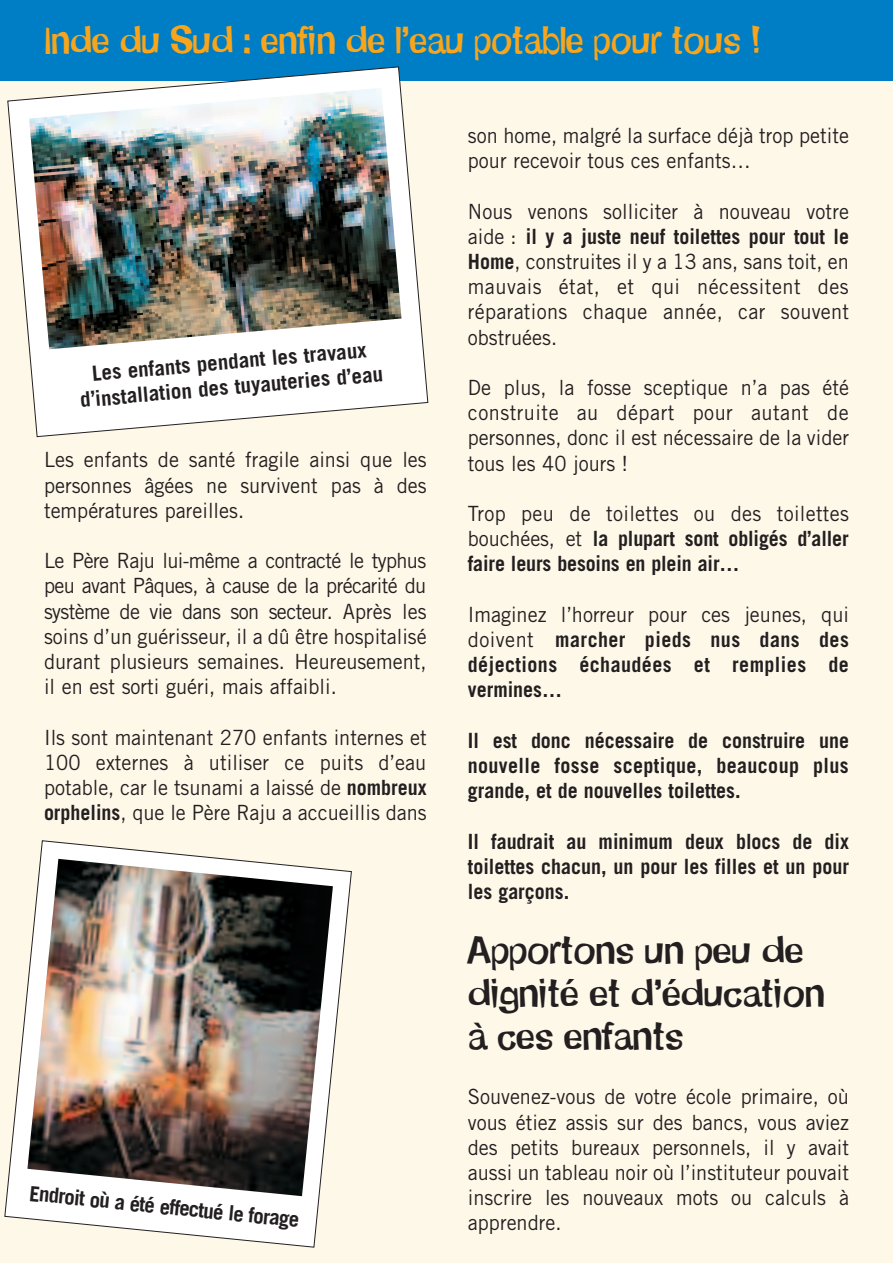
<style>
.page{position:relative;width:893px;height:1263px;background:#fff}
.page>*{position:absolute;margin:0;border:0;box-sizing:border-box;transform-origin:0 0}
.t1{font:36px/43.2px "Schmelvetica";color:#231f20}
.t2{font:36px "Schmelvetica";color:#f9a51b;scale:.95 1}
.t3{font:21px/25.2px "Trade Gothic";color:#231f20;text-align:justify;scale:.95 1}
.t4{font:700 21px/25.2px "Trade Gothic";color:#231f20;text-align:justify;scale:.95 1}
.t5{font:700 21px/25.2px "Trade Gothic";color:#231f20;text-align:center}
.s1{font-weight:700}
.s2{font-weight:400}
</style>
<div class="page">
<div style="left:0;top:44px;width:893px;height:1219px;background:#fef8e9"></div>
<div style="left:0;top:0;width:893px;height:81px;background:#007ec5"></div>
<svg style="left:7px;top:66px;width:421px;height:371px"></svg>
<img style="left:29px;top:88px;width:372px;height:261px">
<hr style="left:892px;top:833px;width:1px;height:430px;background:#ffe1a1">
<svg style="left:4px;top:840px;width:348px;height:408px"></svg>
<img style="left:27px;top:859px;width:306px;height:337px">
<h1 class="t2" style="left:44px;top:19px;width:756px">Inde du Sud : enfin de l’eau potable pour tous !</h1>
<p class="t5" style="left:77px;top:364px;width:305px;rotate:-5deg">Les enfants pendant les travaux d’installation des tuyauteries d’eau</p>
<p class="t3" style="left:44px;top:449px;width:404px">Les enfants de santé fragile ainsi que les personnes âgées ne survivent pas à des températures pareilles.</p>
<p class="t3" style="left:44px;top:550px;width:404px">Le Père Raju lui-même a contracté le typhus peu avant Pâques, à cause de la précarité du système de vie dans son secteur. Après les soins d’un guérisseur, il a dû être hospitalisé durant plusieurs semaines. Heureusement, il en est sorti guéri, mais affaibli.</p>
<p class="t3" style="left:44px;top:726px;width:404px">Ils sont maintenant 270 enfants internes et 100 externes à utiliser ce puits d’eau potable, car le tsunami a laissé de <span class="s1">nombreux orphelins</span>, que le Père Raju a accueillis dans</p>
<p class="t5" style="left:31px;top:1182px;width:272px;rotate:6deg">Endroit où a été effectué le forage</p>
<p class="t3" style="left:468px;top:125px;width:403px">son home, malgré la surface déjà trop petite pour recevoir tous ces enfants…</p>
<p class="t3" style="left:468px;top:200px;width:403px">Nous venons solliciter à nouveau votre aide : <span class="s1">il y a juste neuf toilettes pour tout le Home</span>, construites il y a 13 ans, sans toit, en mauvais état, et qui nécessitent des réparations chaque année, car souvent obstruées.</p>
<p class="t3" style="left:468px;top:377px;width:403px">De plus, la fosse sceptique n’a pas été construite au départ pour autant de personnes, donc il est nécessaire de la vider tous les 40 jours !</p>
<p class="t4" style="left:468px;top:503px;width:403px"><span class="s2">Trop peu de toilettes ou des toilettes bouchées, et</span> la plupart sont obligés d’aller faire leurs besoins en plein air…</p>
<p class="t4" style="left:468px;top:604px;width:403px"><span class="s2">Imaginez l’horreur pour ces jeunes, qui doivent</span> marcher pieds nus dans des déjections échaudées et remplies de vermines…</p>
<p class="t4" style="left:468px;top:730px;width:403px">Il est donc nécessaire de construire une nouvelle fosse sceptique, beaucoup plus grande, et de nouvelles toilettes.</p>
<p class="t4" style="left:468px;top:830px;width:403px">Il faudrait au minimum deux blocs de dix toilettes chacun, un pour les filles et un pour les garçons.</p>
<h1 class="t1" style="left:468px;top:929px;width:359px">Apportons un peu de dignité et d’éducation à ces enfants</h1>
<p class="t3" style="left:468px;top:1086px;width:403px">Souvenez-vous de votre école primaire, où vous étiez assis sur des bancs, vous aviez des petits bureaux personnels, il y avait aussi un tableau noir où l’instituteur pouvait inscrire les nouveaux mots ou calculs à apprendre.</p>
</div>
